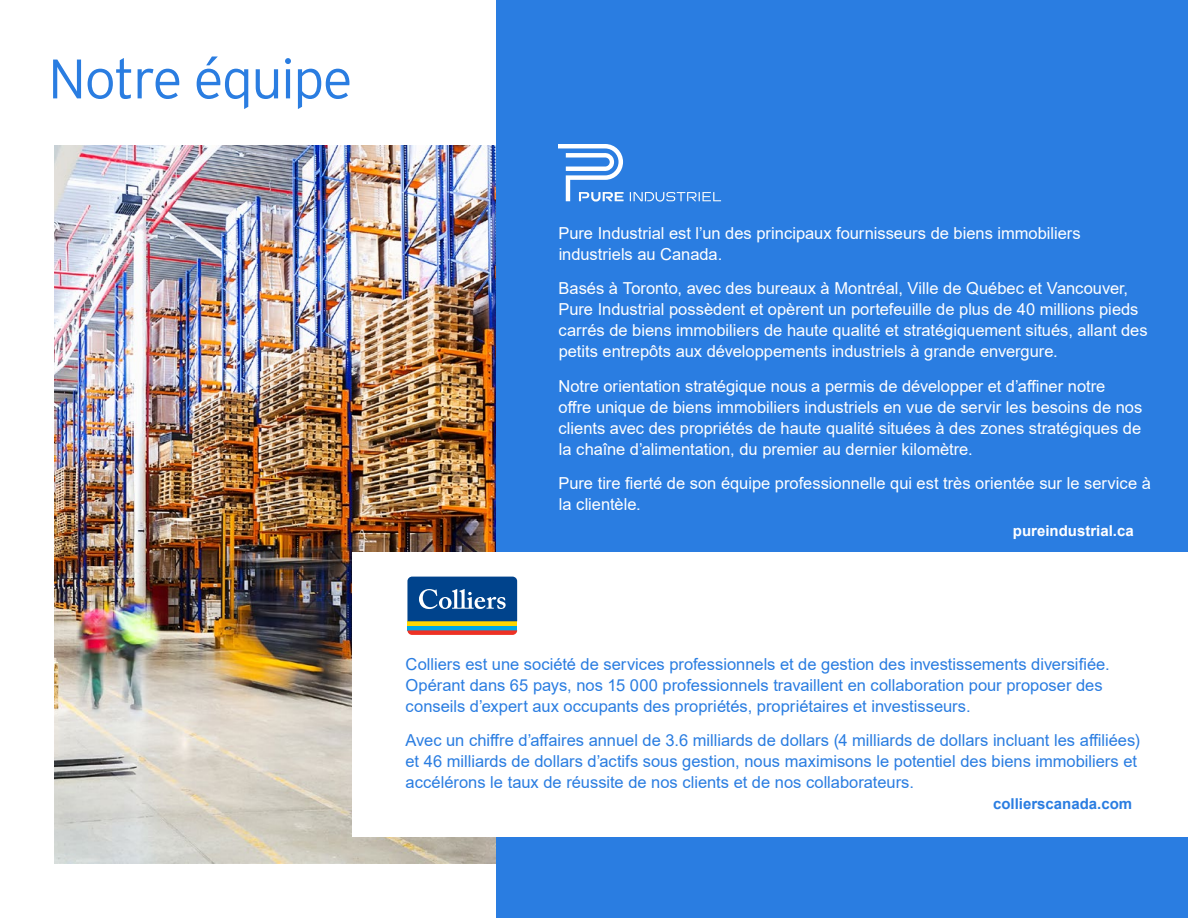
<style>
.page{position:relative;width:1188px;height:918px;background:#fff}
.page>*{position:absolute;margin:0;border:0;box-sizing:border-box;transform-origin:0 0}
.t1{font:300 55.5px "Interstate";letter-spacing:-.03em;color:#2a7de1}
.t2{font:16.5px/21px "Arial";color:#fff}
.t3{font:16.5px/21px "Arial";color:#2a7de1}
.t4{font:700 15px "Arial";color:#2a7de1}
.t5{font:700 15px "Arial";color:#fff}
</style>
<div class="page">
<img style="left:54px;top:145px;width:442px;height:719px">
<div style="left:496px;top:0;width:692px;height:918px;background:#2a7de1"></div>
<div style="left:352px;top:553px;width:836px;height:284px;background:#fff"></div>
<div style="left:406px;top:575px;width:113px;height:62px;background:linear-gradient(to right,#fff,#fff);border-radius:6px"></div>
<hr style="left:407px;top:626px;width:110px;height:4px;background:#00a8e4">
<div style="left:407px;top:621px;width:110px;height:5px;background:#ffd600"></div>
<svg style="left:407px;top:630px;width:110px;height:5px"></svg>
<svg style="left:407px;top:577px;width:110px;height:44px;background:#1d5899"></svg>
<svg style="left:630px;top:192px;width:91px;height:10px"></svg>
<svg style="left:558px;top:144px;width:66px;height:58px"></svg>
<h1 class="t1" style="left:48px;top:48px;width:306px">Notre équipe</h1>
<p class="t2" style="left:559px;top:223px;width:524px">Pure Industrial est l’un des principaux fournisseurs de biens immobiliers industriels au Canada.</p>
<p class="t2" style="left:559px;top:278px;width:591px">Basés à Toronto, avec des bureaux à Montréal, Ville de Québec et Vancouver, Pure Industrial possèdent et opèrent un portefeuille de plus de 40 millions pieds carrés de biens immobiliers de haute qualité et stratégiquement situés, allant des petits entrepôts aux développements industriels à grande envergure.</p>
<p class="t2" style="left:559px;top:376px;width:585px">Notre orientation stratégique nous a permis de développer et d’affiner notre<br>offre unique de biens immobiliers industriels en vue de servir les besoins de nos clients avec des propriétés de haute qualité situées à des zones stratégiques de la chaîne d’alimentation, du premier au dernier kilomètre.</p>
<p class="t2" style="left:559px;top:473px;width:594px">Pure tire fierté de son équipe professionnelle qui est très orientée sur le service à la clientèle.</p>
<p class="t5" style="left:1013px;top:520px;width:122px">pureindustrial.ca</p>
<p class="t3" style="left:406px;top:653px;width:706px">Colliers est une société de services professionnels et de gestion des investissements diversifiée.<br>Opérant dans 65 pays, nos 15 000 professionnels travaillent en collaboration pour proposer des conseils d’expert aux occupants des propriétés, propriétaires et investisseurs.</p>
<p class="t3" style="left:406px;top:730px;width:736px">Avec un chiffre d’affaires annuel de 3.6 milliards de dollars (4 milliards de dollars incluant les affiliées) et 46 milliards de dollars d’actifs sous gestion, nous maximisons le potentiel des biens immobiliers et accélérons le taux de réussite de nos clients et de nos collaborateurs.</p>
<p class="t4" style="left:993px;top:794px;width:141px">collierscanada.com</p>
</div>
